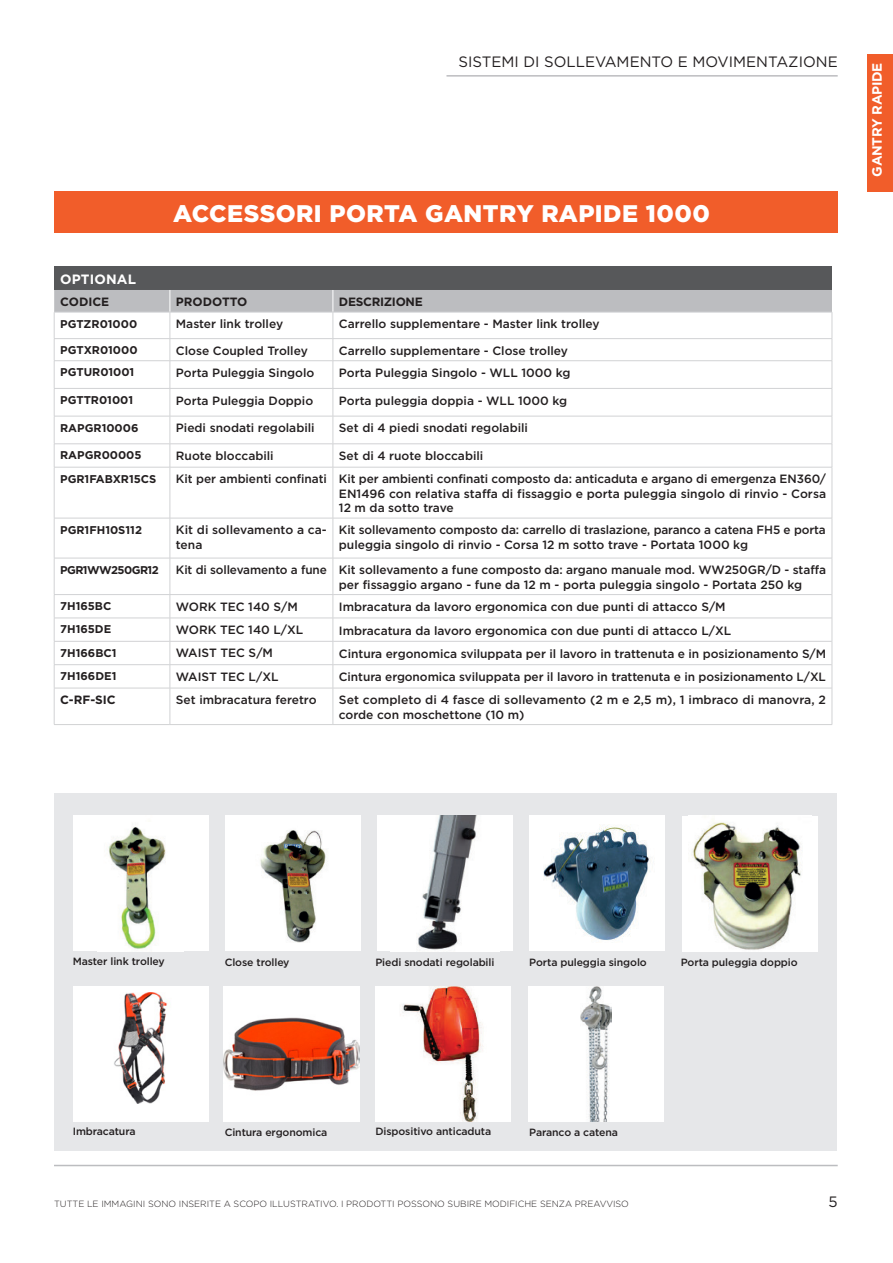
<style>
.page{position:relative;width:893px;height:1263px;background:#fff}
.page>*{position:absolute;margin:0;border:0;box-sizing:border-box;transform-origin:0 0}
.Stile_di_paragrafo_2{font:900 24px "Gotham HTF";letter-spacing:.02em;color:#fff}
.t1{font:15px "Gotham HTF";color:#231f20}
.t2{font:700 13.5px "Gotham HTF";letter-spacing:-.02em;color:#fff}
.t3{font:700 13.5px "Gotham HTF";letter-spacing:.01em;color:#fff}
.t4{font:500 12px/14.4px "Gotham HTF";color:#231f20}
.t5{font:700 12px "Gotham HTF";letter-spacing:-.025em;color:#231f20}
.t6{font:700 12px "Gotham HTF";color:#231f20}
.t7{font:700 12px "Gotham";color:#231f20}
.t8{font:700 11.25px "Gotham HTF";color:#231f20}
.t9{font:700 11.25px "Gotham HTF";letter-spacing:-.05em;color:#231f20}
.t10{font:500 10.5px "Gotham HTF";letter-spacing:-.01em;color:#231f20}
.t11{font:300 9px "Gotham HTF";color:#231f20}
</style>
<div class="page">
<hr style="left:54px;top:1165px;width:784px;height:1px;background:#bcbdc0">
<hr style="left:446px;top:75px;width:392px;height:2px;background:#bcbdc0">
<div style="left:867px;top:54px;width:26px;height:137px;background:#f15d2a"></div>
<div style="left:54px;top:191px;width:784px;height:42px;background:#f15d2a"></div>
<div style="left:54px;top:267px;width:778px;height:23px;background:#57585a"></div>
<svg style="left:54px;top:290px;width:779px;height:177px"></svg>
<hr style="left:54px;top:467px;width:116px;height:1px;background:#d1d2d4">
<hr style="left:54px;top:467px;width:1px;height:51px;background:#d1d2d4">
<hr style="left:170px;top:467px;width:163px;height:1px;background:#d1d2d4">
<hr style="left:170px;top:467px;width:1px;height:51px;background:#d1d2d4">
<hr style="left:333px;top:467px;width:499px;height:1px;background:#d1d2d4">
<hr style="left:333px;top:467px;width:1px;height:51px;background:#d1d2d4">
<hr style="left:832px;top:467px;width:1px;height:51px;background:#d1d2d4">
<hr style="left:54px;top:518px;width:116px;height:1px;background:#d1d2d4">
<hr style="left:54px;top:518px;width:1px;height:40px;background:#d1d2d4">
<hr style="left:170px;top:518px;width:163px;height:1px;background:#d1d2d4">
<hr style="left:170px;top:518px;width:1px;height:40px;background:#d1d2d4">
<hr style="left:333px;top:518px;width:499px;height:1px;background:#d1d2d4">
<hr style="left:333px;top:518px;width:1px;height:40px;background:#d1d2d4">
<hr style="left:832px;top:518px;width:1px;height:40px;background:#d1d2d4">
<hr style="left:54px;top:558px;width:116px;height:1px;background:#d1d2d4">
<hr style="left:54px;top:558px;width:1px;height:36px;background:#d1d2d4">
<hr style="left:170px;top:558px;width:163px;height:1px;background:#d1d2d4">
<hr style="left:170px;top:558px;width:1px;height:36px;background:#d1d2d4">
<hr style="left:333px;top:558px;width:499px;height:1px;background:#d1d2d4">
<hr style="left:333px;top:558px;width:1px;height:36px;background:#d1d2d4">
<hr style="left:832px;top:558px;width:1px;height:37px;background:#d1d2d4">
<hr style="left:54px;top:594px;width:116px;height:1px;background:#d1d2d4">
<hr style="left:170px;top:594px;width:163px;height:1px;background:#d1d2d4">
<hr style="left:54px;top:618px;width:116px;height:1px;background:#d1d2d4">
<hr style="left:170px;top:618px;width:163px;height:1px;background:#d1d2d4">
<hr style="left:54px;top:641px;width:116px;height:1px;background:#d1d2d4">
<hr style="left:170px;top:641px;width:163px;height:1px;background:#d1d2d4">
<hr style="left:54px;top:664px;width:116px;height:1px;background:#d1d2d4">
<svg style="left:54px;top:595px;width:1px;height:93px"></svg>
<hr style="left:170px;top:664px;width:163px;height:1px;background:#d1d2d4">
<svg style="left:170px;top:595px;width:1px;height:93px"></svg>
<svg style="left:333px;top:595px;width:1px;height:93px"></svg>
<svg style="left:832px;top:595px;width:1px;height:93px"></svg>
<hr style="left:54px;top:688px;width:116px;height:1px;background:#d1d2d4">
<hr style="left:54px;top:688px;width:1px;height:36px;background:#d1d2d4">
<hr style="left:170px;top:688px;width:163px;height:1px;background:#d1d2d4">
<hr style="left:170px;top:688px;width:1px;height:36px;background:#d1d2d4">
<hr style="left:333px;top:688px;width:1px;height:36px;background:#d1d2d4">
<hr style="left:832px;top:688px;width:1px;height:36px;background:#d1d2d4">
<hr style="left:54px;top:724px;width:116px;height:1px;background:#d1d2d4">
<hr style="left:170px;top:724px;width:163px;height:1px;background:#d1d2d4">
<hr style="left:333px;top:724px;width:499px;height:1px;background:#d1d2d4">
<hr style="left:333px;top:594px;width:499px;height:1px;background:#d1d2d4">
<hr style="left:333px;top:618px;width:499px;height:1px;background:#d1d2d4">
<hr style="left:333px;top:641px;width:499px;height:1px;background:#d1d2d4">
<hr style="left:333px;top:664px;width:499px;height:1px;background:#d1d2d4">
<hr style="left:333px;top:688px;width:499px;height:1px;background:#d1d2d4">
<div style="left:54px;top:793px;width:782px;height:358px;background:#e6e7e9"></div>
<div style="left:528px;top:986px;width:136px;height:136px;background:#fff"></div>
<img style="left:581px;top:986px;width:30px;height:136px">
<div style="left:73px;top:986px;width:136px;height:136px;background:#fff"></div>
<img style="left:114px;top:993px;width:53px;height:110px">
<img style="left:224px;top:986px;width:135px;height:136px">
<div style="left:375px;top:986px;width:136px;height:136px;background:#fff"></div>
<img style="left:400px;top:986px;width:83px;height:136px">
<div style="left:529px;top:815px;width:136px;height:136px;background:#fff"></div>
<img style="left:543px;top:824px;width:107px;height:116px">
<div style="left:73px;top:815px;width:136px;height:136px;background:#fff"></div>
<img style="left:108px;top:826px;width:58px;height:123px">
<div style="left:225px;top:815px;width:135px;height:136px;background:#fff"></div>
<img style="left:260px;top:830px;width:66px;height:112px">
<div style="left:377px;top:815px;width:136px;height:136px;background:#fff"></div>
<img style="left:418px;top:815px;width:59px;height:135px">
<div style="left:682px;top:816px;width:136px;height:135px;background:#fff"></div>
<img style="left:691px;top:820px;width:110px;height:130px">
<p class="t1" style="left:458px;top:53px;width:381px">SISTEMI DI SOLLEVAMENTO E MOVIMENTAZIONE</p>
<p class="Stile_di_paragrafo_2" style="left:173px;top:200px;width:538px">ACCESSORI PORTA GANTRY RAPIDE 1000</p>
<p class="t3" style="left:60px;top:271px;width:77px">OPTIONAL</p>
<p class="t5" style="left:60px;top:295px;width:51px">CODICE</p>
<p class="t6" style="left:176px;top:295px;width:73px">PRODOTTO</p>
<p class="t5" style="left:339px;top:295px;width:85px">DESCRIZIONE</p>
<p class="t8" style="left:60px;top:317px;width:79px">PGTZR01000</p>
<p class="t4" style="left:176px;top:316px;width:109px">Master link trolley</p>
<p class="t4" style="left:339px;top:316px;width:262px">Carrello supplementare - Master link trolley</p>
<p class="t8" style="left:60px;top:344px;width:79px">PGTXR01000</p>
<p class="t4" style="left:176px;top:343px;width:133px">Close Coupled Trolley</p>
<p class="t4" style="left:339px;top:343px;width:231px">Carrello supplementare - Close trolley</p>
<p class="t8" style="left:60px;top:366px;width:76px">PGTUR01001</p>
<p class="t4" style="left:176px;top:365px;width:140px">Porta Puleggia Singolo</p>
<p class="t4" style="left:339px;top:365px;width:233px">Porta Puleggia Singolo - WLL 1000 kg</p>
<p class="t8" style="left:60px;top:393px;width:74px">PGTTR01001</p>
<p class="t4" style="left:176px;top:393px;width:139px">Porta Puleggia Doppio</p>
<p class="t4" style="left:339px;top:393px;width:230px">Porta puleggia doppia - WLL 1000 kg</p>
<p class="t8" style="left:60px;top:421px;width:80px">RAPGR10006</p>
<p class="t4" style="left:176px;top:420px;width:140px">Piedi snodati regolabili</p>
<p class="t4" style="left:339px;top:420px;width:191px">Set di 4 piedi snodati regolabili</p>
<p class="t8" style="left:60px;top:449px;width:83px">RAPGR00005</p>
<p class="t4" style="left:176px;top:448px;width:99px">Ruote bloccabili</p>
<p class="t4" style="left:339px;top:448px;width:146px">Set di 4 ruote bloccabili</p>
<p class="t8" style="left:60px;top:472px;width:98px">PGR1FABXR15CS</p>
<p class="t4" style="left:176px;top:472px;width:153px">Kit per ambienti confinati</p>
<p class="t4" style="left:339px;top:472px;width:489px;text-align:justify">Kit per ambienti confinati composto da: anticaduta e argano di emergenza EN360/ EN1496 con relativa staffa di fissaggio e porta puleggia singolo di rinvio - Corsa 12 m da sotto trave</p>
<p class="t8" style="left:60px;top:523px;width:83px">PGR1FH10S112</p>
<p class="t4" style="left:176px;top:522px;width:152px">Kit di sollevamento a ca&shy;tena</p>
<p class="t4" style="left:339px;top:522px;width:488px">Kit sollevamento composto da: carrello di traslazione, paranco a catena FH5 e porta puleggia singolo di rinvio - Corsa 12 m sotto trave - Portata 1000 kg</p>
<p class="t9" style="left:60px;top:563px;width:100px">PGR1WW250GR12</p>
<p class="t4" style="left:176px;top:562px;width:152px">Kit di sollevamento a fune</p>
<p class="t4" style="left:339px;top:562px;width:489px">Kit sollevamento a fune composto da: argano manuale mod. WW250GR/D - staffa per fissaggio argano - fune da 12 m - porta puleggia singolo - Portata 250 kg</p>
<p class="t8" style="left:60px;top:599px;width:53px">7H165BC</p>
<p class="t4" style="left:176px;top:599px;width:123px">WORK TEC 140 S/M</p>
<p class="t4" style="left:339px;top:600px;width:388px">Imbracatura da lavoro ergonomica con due punti di attacco S/M</p>
<p class="t8" style="left:60px;top:623px;width:53px">7H165DE</p>
<p class="t4" style="left:176px;top:622px;width:129px">WORK TEC 140 L/XL</p>
<p class="t4" style="left:339px;top:623px;width:394px">Imbracatura da lavoro ergonomica con due punti di attacco L/XL</p>
<p class="t8" style="left:60px;top:646px;width:58px">7H166BC1</p>
<p class="t4" style="left:176px;top:646px;width:99px">WAIST TEC S/M</p>
<p class="t4" style="left:339px;top:646px;width:489px">Cintura ergonomica sviluppata per il lavoro in trattenuta e in posizionamento S/M</p>
<p class="t8" style="left:60px;top:670px;width:58px">7H166DE1</p>
<p class="t4" style="left:176px;top:669px;width:104px">WAIST TEC L/XL</p>
<p class="t4" style="left:339px;top:670px;width:488px">Cintura ergonomica sviluppata per il lavoro in trattenuta e in posizionamento L/XL</p>
<p class="t7" style="left:60px;top:691px;width:57px">C-RF-SIC</p>
<p class="t4" style="left:176px;top:692px;width:142px">Set imbracatura feretro</p>
<p class="t4" style="left:339px;top:692px;width:488px">Set completo di 4 fasce di sollevamento (2 m e 2,5 m), 1 imbraco di manovra, 2 corde con moschettone (10 m)</p>
<p class="t2" style="left:869px;top:177px;width:116px;rotate:-90deg">GANTRY RAPIDE</p>
<p class="t10" style="left:73px;top:956px;width:93px">Master link trolley</p>
<p class="t10" style="left:225px;top:956px;width:66px">Close trolley</p>
<p class="t10" style="left:375px;top:956px;width:121px">Piedi snodati regolabili</p>
<p class="t10" style="left:529px;top:956px;width:119px">Porta puleggia singolo</p>
<p class="t10" style="left:681px;top:956px;width:118px">Porta puleggia doppio</p>
<p class="t10" style="left:73px;top:1125px;width:64px">Imbracatura</p>
<p class="t10" style="left:225px;top:1126px;width:104px">Cintura ergonomica</p>
<p class="t10" style="left:375px;top:1125px;width:117px">Dispositivo anticaduta</p>
<p class="t10" style="left:529px;top:1126px;width:90px">Paranco a catena</p>
<p class="t11" style="left:54px;top:1199px;width:576px">TUTTE LE IMMAGINI SONO INSERITE A SCOPO ILLUSTRATIVO. I PRODOTTI POSSONO SUBIRE MODIFICHE SENZA PREAVVISO</p>
<p class="t1" style="left:828px;top:1193px;width:11px">5</p>
</div>
